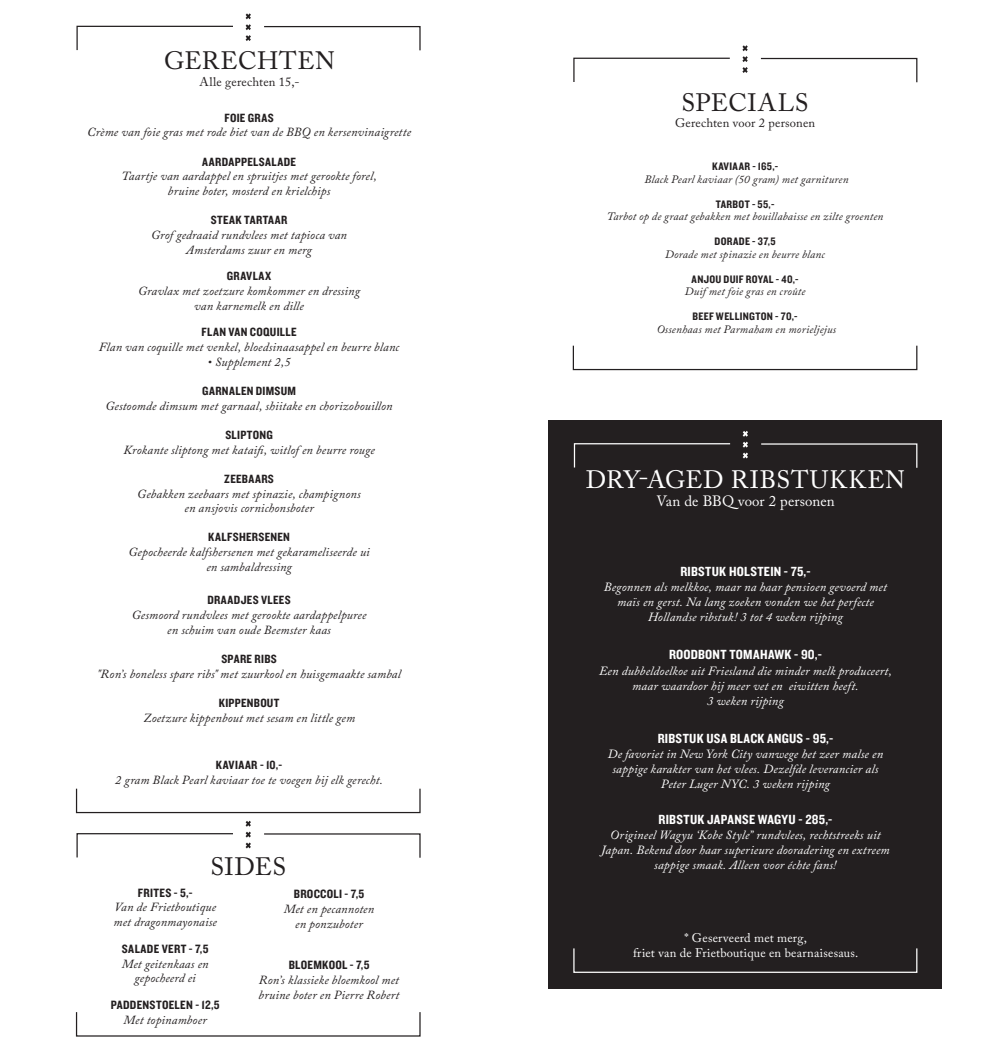
<style>
.page{position:relative;width:993px;height:1053px;background:#fff}
.page>*{position:absolute;margin:0;border:0;box-sizing:border-box;transform-origin:0 0}
.t1{font:25px "Adobe Caslon Pro";letter-spacing:.015em;color:#231f20}
.t2{font:25px "Adobe Caslon Pro";letter-spacing:.025em;color:#fff}
.t3{font:14.88px "Adobe Caslon Pro";letter-spacing:.005em;color:#fff}
.t4{font:13.75px "Knockout HTF50 Welterweight";letter-spacing:.015em;color:#fff}
.t5{font:italic 12.5px/15px "Adobe Caslon Pro";letter-spacing:.015em;color:#fff;text-align:center}
.t6{font:12.5px "Knockout HTF50 Welterweight";letter-spacing:.02em;color:#231f20}
.t7{font:12.5px "Adobe Caslon Pro";letter-spacing:.015em;color:#fff}
.t8{font:12.5px "Adobe Caslon Pro";letter-spacing:.015em;color:#231f20}
.t9{font:italic 12.38px "Adobe Caslon Pro";letter-spacing:.015em;color:#231f20}
.t10{font:12.38px "Knockout HTF50 Welterweight";letter-spacing:.03em;color:#231f20}
.t11{font:italic 11.25px "Adobe Caslon Pro";letter-spacing:.02em;color:#231f20}
.t12{font:11.25px "Knockout HTF50 Welterweight";letter-spacing:.025em;color:#231f20}
</style>
<div class="page">
<div style="left:548px;top:420px;width:393px;height:568px;background:#231f20"></div>
<svg style="left:742px;top:431px;width:5px;height:27px"></svg>
<svg style="left:761px;top:443px;width:156px;height:25px"></svg>
<svg style="left:573px;top:443px;width:158px;height:25px"></svg>
<div style="left:572px;top:345px;width:345px;height:25px;border:1px solid #231f20"></div>
<svg style="left:742px;top:45px;width:5px;height:28px"></svg>
<svg style="left:760px;top:57px;width:157px;height:26px"></svg>
<svg style="left:573px;top:57px;width:157px;height:25px"></svg>
<svg style="left:245px;top:13px;width:6px;height:28px"></svg>
<svg style="left:264px;top:26px;width:157px;height:25px"></svg>
<svg style="left:76px;top:25px;width:157px;height:26px"></svg>
<svg style="left:245px;top:820px;width:6px;height:28px"></svg>
<svg style="left:264px;top:833px;width:157px;height:25px"></svg>
<svg style="left:76px;top:833px;width:157px;height:25px"></svg>
<div style="left:76px;top:788px;width:344px;height:25px;border:1px solid #231f20"></div>
<p class="t1" style="left:164px;top:46px;width:172px">GERECHTEN</p>
<p class="t8" style="left:199px;top:75px;width:101px">Alle gerechten 15,-</p>
<p class="t10" style="left:224px;top:111px;width:51px">FOIE GRAS</p>
<p class="t9" style="left:87px;top:125px;width:325px">Crème van foie gras met rode biet van de BBQ en kersenvinaigrette</p>
<p class="t10" style="left:202px;top:155px;width:95px">AARDAPPELSALADE</p>
<p class="t9" style="left:121px;top:169px;width:257px">Taartje van aardappel en spruitjes met gerookte forel,</p>
<p class="t9" style="left:168px;top:184px;width:164px">bruine boter, mosterd en krielchips</p>
<p class="t10" style="left:211px;top:214px;width:78px">STEAK TARTAAR</p>
<p class="t9" style="left:151px;top:228px;width:197px">Grof gedraaid rundvlees met tapioca van</p>
<p class="t9" style="left:186px;top:242px;width:127px">Amsterdams zuur en merg</p>
<p class="t10" style="left:227px;top:269px;width:46px">GRAVLAX</p>
<p class="t9" style="left:138px;top:283px;width:223px">Gravlax met zoetzure komkommer en dressing</p>
<p class="t9" style="left:194px;top:298px;width:111px">van karnemelk en dille</p>
<p class="t10" style="left:201px;top:325px;width:96px">FLAN VAN COQUILLE</p>
<p class="t9" style="left:99px;top:339px;width:302px">Flan van coquille met venkel, bloedsinaasappel en beurre blanc</p>
<p class="t9" style="left:207px;top:354px;width:85px">• Supplement 2,5</p>
<p class="t10" style="left:202px;top:384px;width:95px">GARNALEN DIMSUM</p>
<p class="t9" style="left:105px;top:398px;width:289px">Gestoomde dimsum met garnaal, shiitake en chorizobouillon</p>
<p class="t10" style="left:225px;top:428px;width:49px">SLIPTONG</p>
<p class="t9" style="left:123px;top:442px;width:253px">Krokante sliptong met kataifi, witlof en beurre rouge</p>
<p class="t10" style="left:224px;top:472px;width:51px">ZEEBAARS</p>
<p class="t9" style="left:137px;top:486px;width:225px">Gebakken zeebaars met spinazie, champignons</p>
<p class="t9" style="left:184px;top:501px;width:131px">en ansjovis cornichonsboter</p>
<p class="t10" style="left:208px;top:531px;width:83px">KALFSHERSENEN</p>
<p class="t9" style="left:128px;top:545px;width:243px">Gepocheerde kalfshersenen met gekarameliseerde ui</p>
<p class="t9" style="left:206px;top:559px;width:87px">en sambaldressing</p>
<p class="t10" style="left:207px;top:593px;width:85px">DRAADJES VLEES</p>
<p class="t9" style="left:132px;top:607px;width:236px">Gesmoord rundvlees met gerookte aardappelpuree</p>
<p class="t9" style="left:167px;top:622px;width:165px">en schuim van oude Beemster kaas</p>
<p class="t10" style="left:221px;top:652px;width:57px">SPARE RIBS</p>
<p class="t9" style="left:97px;top:666px;width:305px">"Ron’s boneless spare ribs" met zuurkool en huisgemaakte sambal</p>
<p class="t10" style="left:219px;top:696px;width:62px">KIPPENBOUT</p>
<p class="t9" style="left:143px;top:710px;width:213px">Zoetzure kippenbout met sesam en little gem</p>
<p class="t10" style="left:216px;top:758px;width:68px">KAVIAAR - 10,-</p>
<p class="t9" style="left:115px;top:772px;width:269px">2 gram Black Pearl kaviaar toe te voegen bij elk gerecht.</p>
<p class="t1" style="left:681px;top:87px;width:128px">SPECIALS</p>
<p class="t8" style="left:674px;top:115px;width:141px">Gerechten voor 2 personen</p>
<p class="t12" style="left:711px;top:160px;width:68px">KAVIAAR - 165,-</p>
<p class="t11" style="left:644px;top:172px;width:206px">Black Pearl kaviaar (50 gram) met garnituren</p>
<p class="t12" style="left:715px;top:198px;width:60px">TARBOT - 55,-</p>
<p class="t11" style="left:606px;top:210px;width:278px">Tarbot op de graat gebakken met bouillabaisse en zilte groenten</p>
<p class="t12" style="left:714px;top:235px;width:62px">DORADE - 37,5</p>
<p class="t11" style="left:665px;top:247px;width:161px">Dorade met spinazie en beurre blanc</p>
<p class="t12" style="left:691px;top:273px;width:108px">ANJOU DUIF ROYAL - 40,-</p>
<p class="t11" style="left:684px;top:285px;width:122px">Duif met foie gras en croûte</p>
<p class="t12" style="left:692px;top:310px;width:107px">BEEF WELLINGTON - 70,-</p>
<p class="t11" style="left:656px;top:322px;width:181px">Ossenhaas met Parmaham en morieljejus</p>
<p class="t2" style="left:585px;top:465px;width:320px">DRY-AGED RIBSTUKKEN</p>
<p class="t3" style="left:656px;top:492px;width:180px">Van de BBQ voor 2 personen</p>
<p class="t4" style="left:680px;top:564px;width:132px">RIBSTUK HOLSTEIN - 75,-</p>
<p class="t5" style="left:603px;top:579px;width:284px">Begonnen als melkkoe, maar na haar pensioen gevoerd met maïs en gerst. Na lang zoeken vonden we het perfecte</p>
<p class="t5" style="left:648px;top:609px;width:196px">Hollandse ribstuk! 3 tot 4 weken rijping</p>
<p class="t4" style="left:668px;top:647px;width:154px">ROODBONT TOMAHAWK - 90,-</p>
<p class="t5" style="left:598px;top:662px;width:294px">Een dubbeldoelkoe uit Friesland die minder melk produceert, maar waardoor hij meer vet en eiwitten heeft.</p>
<p class="t5" style="left:706px;top:692px;width:78px">3 weken rijping</p>
<p class="t4" style="left:657px;top:730px;width:177px">RIBSTUK USA BLACK ANGUS - 95,-</p>
<p class="t5" style="left:607px;top:745px;width:277px">De favoriet in New York City vanwege het zeer malse en sappige karakter van het vlees. Dezelfde leverancier als</p>
<p class="t5" style="left:660px;top:775px;width:170px">Peter Luger NYC. 3 weken rijping</p>
<p class="t4" style="left:658px;top:812px;width:175px">RIBSTUK JAPANSE WAGYU - 285,-</p>
<p class="t5" style="left:601px;top:827px;width:290px">Origineel Wagyu ‘Kobe Style” rundvlees, rechtstreeks uit<br>Japan. Bekend door haar superieure dooradering en extreem</p>
<p class="t1" style="left:210px;top:851px;width:77px">SIDES</p>
<p class="t5" style="left:654px;top:857px;width:184px">sappige smaak. Alleen voor échte fans!</p>
<p class="t6" style="left:138px;top:885px;width:56px">FRITES - 5,-</p>
<p class="t9" style="left:114px;top:899px;width:103px">Van de Frietboutique</p>
<p class="t9" style="left:113px;top:914px;width:105px">met dragonmayonaise</p>
<p class="t6" style="left:122px;top:941px;width:88px">SALADE VERT - 7,5</p>
<p class="t9" style="left:122px;top:955px;width:88px">Met geitenkaas en</p>
<p class="t9" style="left:134px;top:970px;width:63px">gepocheerd ei</p>
<p class="t6" style="left:111px;top:997px;width:110px">PADDENSTOELEN - 12,5</p>
<p class="t9" style="left:123px;top:1012px;width:85px">Met topinamboer</p>
<p class="t6" style="left:294px;top:887px;width:72px">BROCCOLI - 7,5</p>
<p class="t9" style="left:284px;top:901px;width:92px">Met en pecannoten</p>
<p class="t9" style="left:295px;top:915px;width:69px">en ponzuboter</p>
<p class="t6" style="left:288px;top:957px;width:82px">BLOEMKOOL - 7,5</p>
<p class="t9" style="left:259px;top:971px;width:142px">Ron’s klassieke bloemkool met</p>
<p class="t9" style="left:258px;top:986px;width:142px">bruine boter en Pierre Robert</p>
<p class="t7" style="left:684px;top:929px;width:124px">* Geserveerd met merg,</p>
<p class="t7" style="left:632px;top:944px;width:227px">friet van de Frietboutique en bearnaisesaus.</p>
</div>
